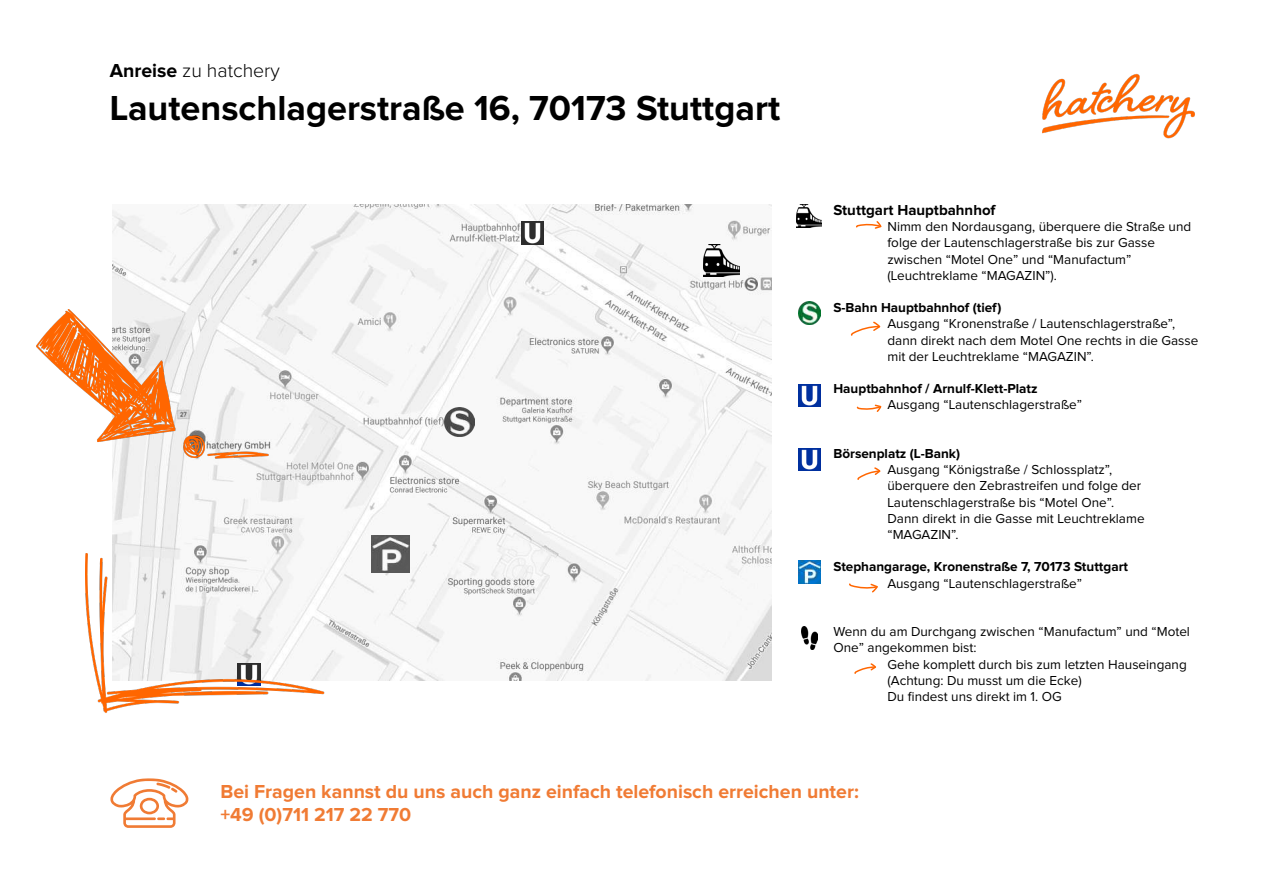
<style>
.page{position:relative;width:1263px;height:893px;background:#fff}
.page>*{position:absolute;margin:0;border:0;box-sizing:border-box;transform-origin:0 0}
.t1{font:700 36px "Proxima Nova";color:#000}
.t2{font:700 19.5px/23.4px "Proxima Nova";color:#f07b34}
.t3{font:300 19.5px "Proxima Nova";color:#000}
.t4{font:700 15px "Proxima Nova";color:#000}
.t5{font:13.5px/16.2px "Proxima Nova";color:#000}
.t6{font:700 13.5px "Proxima Nova";color:#000}
.s1{font-weight:700}
</style>
<div class="page">
<img style="left:1042px;top:73px;width:153px;height:66px">
<img style="left:798px;top:448px;width:22px;height:23px">
<img style="left:798px;top:384px;width:22px;height:22px">
<img style="left:798px;top:302px;width:22px;height:22px">
<img style="left:798px;top:561px;width:22px;height:22px">
<img style="left:797px;top:205px;width:25px;height:22px">
<img style="left:801px;top:627px;width:16px;height:22px">
<svg style="left:110px;top:778px;width:79px;height:50px"></svg>
<img style="left:112px;top:205px;width:659px;height:476px">
<img style="left:36px;top:310px;width:169px;height:147px">
<img style="left:207px;top:452px;width:61px;height:6px">
<img style="left:85px;top:554px;width:239px;height:159px">
<svg style="left:856px;top:221px;width:26px;height:8px"></svg>
<svg style="left:851px;top:321px;width:30px;height:15px"></svg>
<svg style="left:856px;top:404px;width:26px;height:8px"></svg>
<svg style="left:857px;top:467px;width:24px;height:13px"></svg>
<svg style="left:849px;top:583px;width:29px;height:10px"></svg>
<svg style="left:854px;top:663px;width:22px;height:11px"></svg>
<h2 class="t3" style="left:110px;top:61px;width:172px"><span class="s1">Anreise</span> zu hatchery</h2>
<h1 class="t1" style="left:110px;top:92px;width:672px">Lautenschlagerstraße 16, 70173 Stuttgart</h1>
<p class="t4" style="left:833px;top:203px;width:164px">Stuttgart Hauptbahnhof</p>
<p class="t5" style="left:887px;top:219px;width:305px">Nimm den Nordausgang, überquere die Straße und folge der Lautenschlagerstraße bis zur Gasse zwischen “Motel One” und “Manufactum” (Leuchtreklame “MAGAZIN”).</p>
<p class="t6" style="left:833px;top:301px;width:170px">S-Bahn Hauptbahnhof (tief)</p>
<p class="t5" style="left:887px;top:316px;width:312px">Ausgang “Kronenstraße / Lautenschlagerstraße”, dann direkt nach dem Motel One rechts in die Gasse mit der Leuchtreklame “MAGAZIN”.</p>
<p class="t6" style="left:833px;top:382px;width:206px">Hauptbahnhof / Arnulf-Klett-Platz</p>
<p class="t5" style="left:887px;top:397px;width:196px">Ausgang “Lautenschlagerstraße”</p>
<p class="t6" style="left:833px;top:447px;width:128px">Börsenplatz (L-Bank)</p>
<p class="t5" style="left:887px;top:462px;width:259px">Ausgang “Königstraße / Schlossplatz”, überquere den Zebrastreifen und folge der Lautenschlagerstraße bis “Motel One”.<br>Dann direkt in die Gasse mit Leuchtreklame “MAGAZIN”.</p>
<p class="t6" style="left:833px;top:561px;width:296px">Stephangarage, Kronenstraße 7, 70173 Stuttgart</p>
<p class="t5" style="left:887px;top:576px;width:196px">Ausgang “Lautenschlagerstraße”</p>
<p class="t5" style="left:833px;top:624px;width:358px">Wenn du am Durchgang zwischen “Manufactum” und “Motel</p>
<p class="t5" style="left:833px;top:640px;width:145px">One” angekommen bist:</p>
<p class="t5" style="left:887px;top:657px;width:301px">Gehe komplett durch bis zum letzten Hauseingang</p>
<p class="t5" style="left:887px;top:673px;width:196px">(Achtung: Du musst um die Ecke)</p>
<p class="t5" style="left:887px;top:689px;width:176px">Du findest uns direkt im 1. OG</p>
<h2 class="t2" style="left:220px;top:780px;width:640px">Bei Fragen kannst du uns auch ganz einfach telefonisch erreichen unter: +49 (0)711 217 22 770</h2>
</div>
